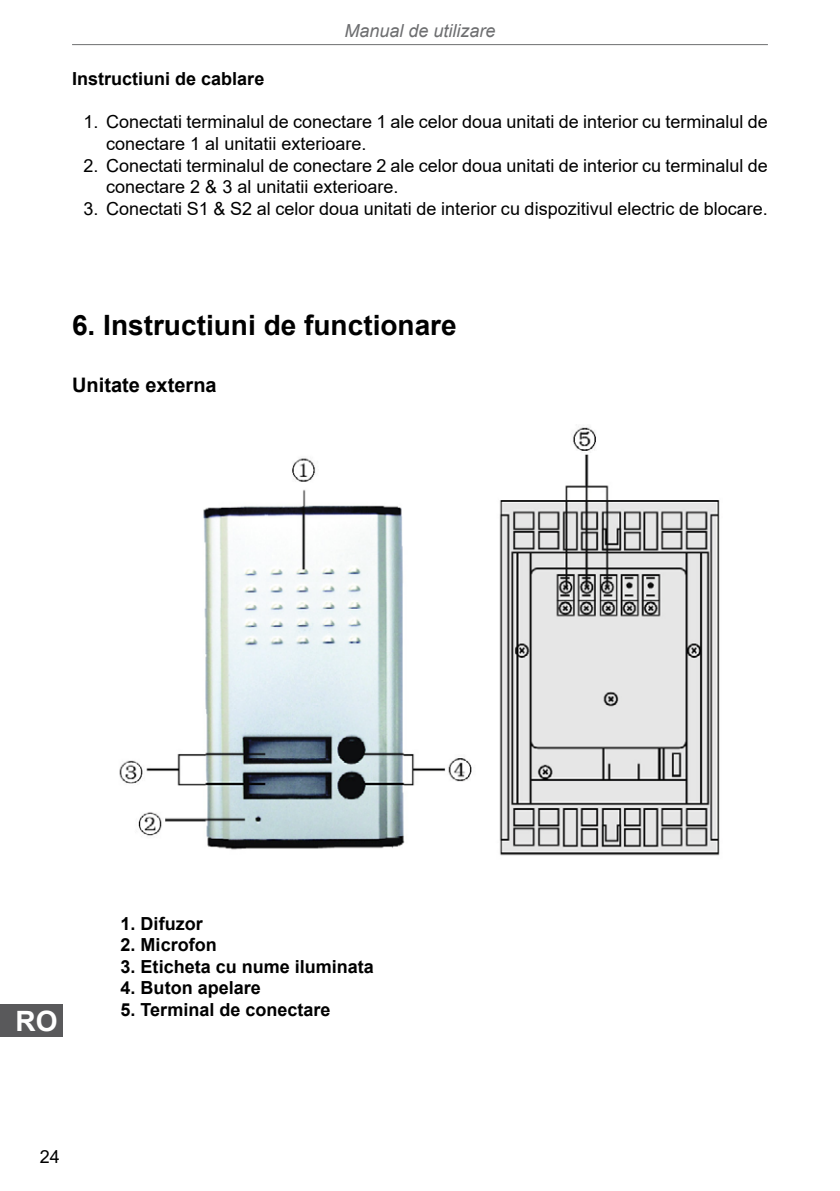
<style>
.page{position:relative;width:840px;height:1191px;background:#fff}
.page>*{position:absolute;margin:0;border:0;box-sizing:border-box;transform-origin:0 0}
.t1{font:700 28px "Arial";color:#000}
.t2{font:700 28px "Arial";color:#fff}
.t3{font:700 20px "Arial";color:#000}
.t4{font:18px/21.6px "Arial";color:#000}
.t5{font:700 18px "Arial";color:#000}
.t6{font:italic 18px "Arial";color:#6d6e70}
</style>
<div class="page">
<hr style="left:72px;top:44px;width:695px;height:1px;background:#6d6e70">
<svg style="left:340px;top:44px;width:159px;height:2px"></svg>
<div style="left:0;top:1004px;width:62px;height:33px;background:#59595b"></div>
<img style="left:119px;top:427px;width:601px;height:429px">
<p class="t6" style="left:344px;top:19px;width:153px">Manual de utilizare</p>
<p class="t5" style="left:72px;top:66px;width:194px">Instructiuni de cablare</p>
<p class="t4" style="left:106px;top:111px;width:663px;text-indent:-23px">1. Conectati terminalul de conectare 1 ale celor doua unitati de interior cu terminalul de conectare 1 al unitatii exterioare.</p>
<p class="t4" style="left:106px;top:154px;width:663px;text-indent:-23px">2. Conectati terminalul de conectare 2 ale celor doua unitati de interior cu terminalul de conectare 2 &amp; 3 al unitatii exterioare.</p>
<p class="t4" style="left:83px;top:197px;width:685px">3. Conectati S1 &amp; S2 al celor doua unitati de interior cu dispozitivul electric de blocare.</p>
<h1 class="t1" style="left:72px;top:305px;width:386px">6. Instructiuni de functionare</h1>
<p class="t3" style="left:72px;top:371px;width:146px">Unitate externa</p>
<h1 class="t2" style="left:16px;top:1001px;width:44px">RO</h1>
<p class="t4" style="left:40px;top:1145px;width:22px">24</p>
<p class="t5" style="left:120px;top:910px;width:84px">1. Difuzor</p>
<p class="t5" style="left:120px;top:932px;width:98px">2. Microfon</p>
<p class="t5" style="left:120px;top:953px;width:255px">3. Eticheta cu nume iluminata</p>
<p class="t5" style="left:120px;top:975px;width:142px">4. Buton apelare</p>
<p class="t5" style="left:120px;top:997px;width:211px">5. Terminal de conectare</p>
</div>
